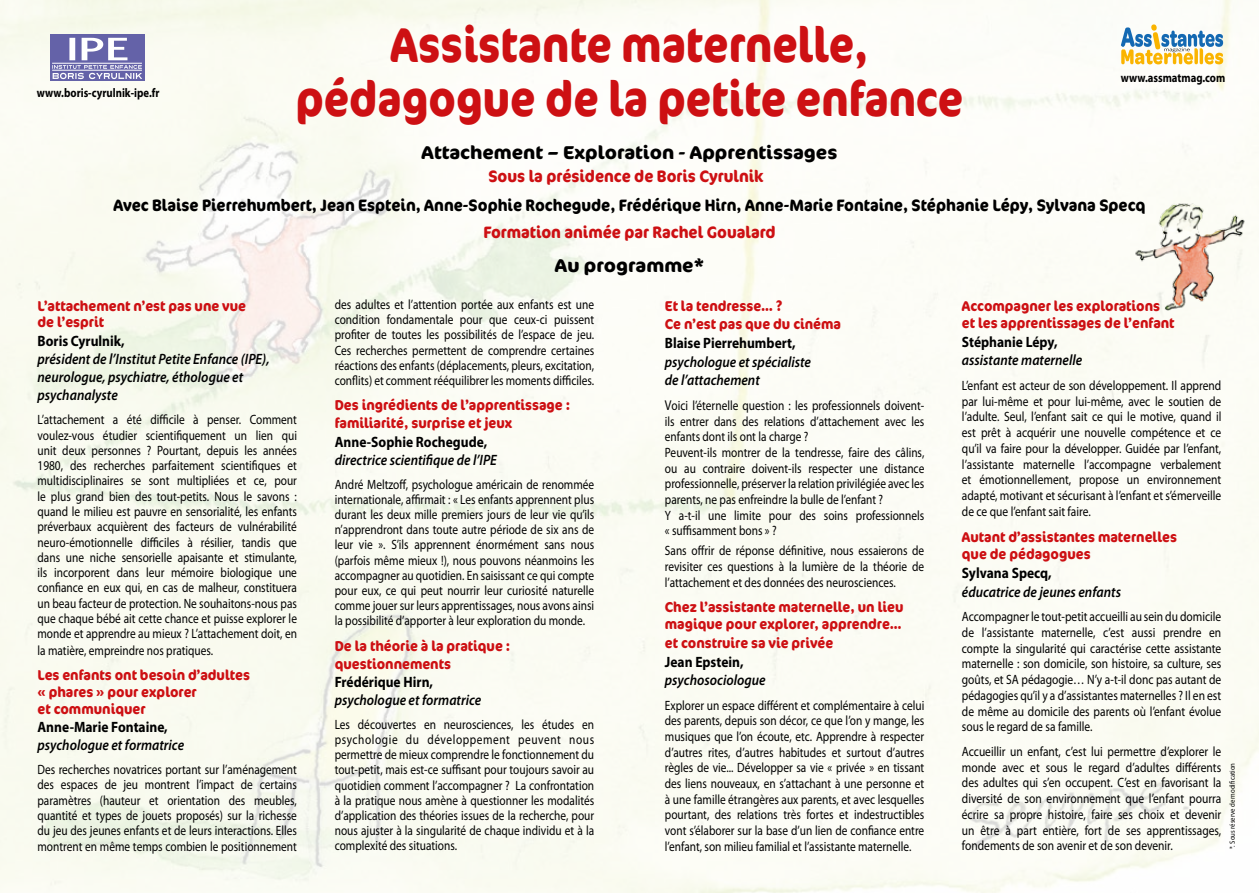
<style>
.page{position:relative;width:1259px;height:893px;background:#fff}
.page>*{position:absolute;margin:0;border:0;box-sizing:border-box;transform-origin:0 0}
.t1{font:700 48.75px/53.7px "Cocon Pro";color:#cd1013;text-align:center;scale:.85 1}
.t2{font:700 18.6px "Cocon Pro";color:#000}
.t3{font:700 16.5px "Cocon Pro";color:#000;scale:.9 1}
.t4{font:700 16.5px "Cocon Pro";color:#cd1013;scale:.9 1}
.t5{font:italic 600 15px/18.3px "Myriad Pro";color:#000;scale:.9 1}
.t6{font:700 15px "Myriad Pro";color:#000;scale:.9 1}
.t7{font:700 14.25px/16.8px "Cocon Pro";color:#cd1013;scale:.9 1}
.t8{font:13.5px/15.1px "Myriad Pro";color:#000;text-align:justify;scale:.84 1}
.t9{font:13.5px/15.8px "Myriad Pro";color:#000;text-align:justify;scale:.85 1}
.t10{font:700 12.6px "Myriad Pro";color:#000;scale:.85 1}
.t11{font:7.5px "Myriad Pro";color:#000;scale:.9 1}
.s1{font-size:14.25px}
</style>
<div class="page">
<img style="left:0;top:0;width:1259px;height:893px">
<svg style="left:1120px;top:24px;width:103px;height:40px"></svg>
<div style="left:50px;top:35px;width:94px;height:46px;background:#6462a8"></div>
<svg style="left:52px;top:38px;width:90px;height:41px"></svg>
<hr style="left:52px;top:63px;width:90px;height:1px;background:#fff">
<hr style="left:52px;top:70px;width:90px;height:1px;background:#fff">
<img style="left:1120px;top:182px;width:139px;height:141px">
<p class="t10" style="left:37px;top:84px;width:146px">www.boris-cyrulnik-ipe.fr</p>
<h1 class="t1" style="left:296px;top:17px;width:787px">Assistante maternelle, pédagogue de la petite enfance</h1>
<h2 class="t2" style="left:421px;top:140px;width:417px">Attachement – Exploration - Apprentissages</h2>
<p class="t4" style="left:488px;top:165px;width:307px">Sous la présidence de Boris Cyrulnik</p>
<p class="t10" style="left:1120px;top:69px;width:125px">www.assmatmag.com</p>
<p class="t3" style="left:113px;top:194px;width:1148px">Avec Blaise Pierrehumbert, Jean Esptein, Anne-Sophie Rochegude, Frédérique Hirn, Anne-Marie Fontaine, Stéphanie Lépy, Sylvana Specq</p>
<p class="t4" style="left:483px;top:220px;width:326px">Formation animée par Rachel Goualard</p>
<p class="t7" style="left:38px;top:297px;width:233px">L’attachement n’est pas une vue de l’esprit</p>
<p class="t6" style="left:38px;top:331px;width:98px">Boris Cyrulnik,</p>
<p class="t5" style="left:38px;top:349px;width:259px">président de l’Institut Petite Enfance (IPE), neurologue, psychiatre, éthologue et psychanalyste</p>
<p class="t8" style="left:38px;top:412px;width:310px">L’attachement a été difficile à penser. Comment voulez-vous étudier scientifiquement un lien qui unit deux personnes ? Pourtant, depuis les années 1980, des recherches parfaitement scientifiques et multidisciplinaires se sont multipliées et ce, pour le plus grand bien des tout-petits. Nous le savons : quand le milieu est pauvre en sensorialité, les enfants préverbaux acquièrent des facteurs de vulnérabilité neuro-émotionnelle difficiles à résilier, tandis que dans une niche sensorielle apaisante et stimulante, ils incorporent dans leur mémoire biologique une confiance en eux qui, en cas de malheur, constituera un beau facteur de protection. Ne souhaitons-nous pas que chaque bébé ait cette chance et puisse explorer le monde et apprendre au mieux ? L’attachement doit, en</p>
<p class="t8" style="left:38px;top:643px;width:211px">la matière, empreindre nos pratiques.</p>
<p class="t7" style="left:38px;top:666px;width:237px">Les enfants ont besoin d’adultes « phares » pour explorer<br>et communiquer</p>
<p class="t6" style="left:38px;top:717px;width:146px">Anne-Marie Fontaine,</p>
<p class="t5" style="left:38px;top:736px;width:164px">psychologue et formatrice</p>
<p class="t8" style="left:38px;top:762px;width:310px">Des recherches novatrices portant sur l’aménagement des espaces de jeu montrent l’impact de certains paramètres (hauteur et orientation des meubles, quantité et types de jouets proposés) sur la richesse du jeu des jeunes enfants et de leurs interactions. Elles montrent en même temps combien le positionnement</p>
<h2 class="t2" style="left:555px;top:253px;width:150px">Au programme*</h2>
<p class="t8" style="left:335px;top:297px;width:310px">des adultes et l’attention portée aux enfants est une condition fondamentale pour que ceux-ci puissent profiter de toutes les possibilités de l’espace de jeu.<br>Ces recherches permettent de comprendre certaines réactions des enfants (déplacements, pleurs, excitation, conflits) et comment rééquilibrer les moments difficiles.</p>
<p class="t7" style="left:335px;top:396px;width:263px;line-height:18.1px">Des ingrédients de l’apprentissage : familiarité, surprise et jeux</p>
<p class="t6" style="left:335px;top:432px;width:171px">Anne-Sophie Rochegude,</p>
<p class="t5" style="left:335px;top:450px;width:182px">directrice scientifique de l’IPE</p>
<p class="t8" style="left:335px;top:476px;width:310px">André Meltzoff, psychologue américain de renommée internationale, affirmait : « Les enfants apprennent plus durant les deux mille premiers jours de leur vie qu’ils n’apprendront dans toute autre période de six ans de leur vie ». S’ils apprennent énormément sans nous (parfois même mieux !), nous pouvons néanmoins les accompagner au quotidien. En saisissant ce qui compte pour eux, ce qui peut nourrir leur curiosité naturelle comme jouer sur leurs apprentissages, nous avons ainsi la possibilité d’apporter à leur exploration du monde.</p>
<p class="t7" style="left:335px;top:636px;width:196px;line-height:18.1px">De la théorie à la pratique : questionnements</p>
<p class="t6" style="left:335px;top:672px;width:111px">Frédérique Hirn,</p>
<p class="t5" style="left:335px;top:691px;width:164px">psychologue et formatrice</p>
<p class="t8" style="left:335px;top:716px;width:310px">Les découvertes en neurosciences, les études en psychologie du développement peuvent nous permettre de mieux comprendre le fonctionnement du tout-petit, mais est-ce suffisant pour toujours savoir au quotidien comment l’accompagner ? La confrontation à la pratique nous amène à questionner les modalités d’application des théories issues de la recherche, pour nous ajuster à la singularité de chaque individu et à la complexité des situations.</p>
<p class="t7" style="left:665px;top:296px;width:197px;line-height:18.6px">Et la tendresse… ?<br>Ce n’est pas que du cinéma</p>
<p class="t6" style="left:665px;top:333px;width:147px">Blaise Pierrehumbert,</p>
<p class="t5" style="left:665px;top:352px;width:164px">psychologue et spécialiste de l’attachement</p>
<p class="t8" style="left:665px;top:398px;width:310px;line-height:15.6px;text-align:left"><span class="s1">V</span>oici l’éternelle question : les professionnels doivent&shy;ils entrer dans des relations d’attachement avec les enfants dont ils ont la charge ?<br>Peuvent-ils montrer de la tendresse, faire des câlins, ou au contraire doivent-ils respecter une distance professionnelle, préserver la relation privilégiée avec les parents, ne pas enfreindre la bulle de l’enfant ?<br>Y a-t-il une limite pour des soins professionnels « suffisamment bons » ?</p>
<p class="t8" style="left:665px;top:543px;width:310px;line-height:15.6px">Sans offrir de réponse définitive, nous essaierons de revisiter ces questions à la lumière de la théorie de l’attachement et des données des neurosciences.</p>
<p class="t7" style="left:665px;top:598px;width:267px">Chez l’assistante maternelle, un lieu magique pour explorer, apprendre…</p>
<p class="t7" style="left:665px;top:634px;width:189px">et construire sa vie privée</p>
<p class="t6" style="left:665px;top:652px;width:89px">Jean Epstein,</p>
<p class="t5" style="left:665px;top:671px;width:113px">psychosociologue</p>
<p class="t8" style="left:665px;top:697px;width:310px;line-height:15.6px">Explorer un espace différent et complémentaire à celui des parents, depuis son décor, ce que l’on y mange, les musiques que l’on écoute, etc. Apprendre à respecter d’autres rites, d’autres habitudes et surtout d’autres règles de vie... Développer sa vie « privée » en tissant des liens nouveaux, en s’attachant à une personne et à une famille étrangères aux parents, et avec lesquelles pourtant, des relations très fortes et indestructibles vont s’élaborer sur la base d’un lien de confiance entre l’enfant, son milieu familial et l’assistante maternelle.</p>
<p class="t7" style="left:962px;top:297px;width:238px;line-height:17.2px">Accompagner les explorations et les apprentissages de l’enfant</p>
<p class="t6" style="left:962px;top:332px;width:108px">Stéphanie Lépy,</p>
<p class="t5" style="left:962px;top:351px;width:135px">assistante maternelle</p>
<p class="t9" style="left:962px;top:377px;width:307px">L’enfant est acteur de son développement. Il apprend par lui-même et pour lui-même, avec le soutien de l’adulte. Seul, l’enfant sait ce qui le motive, quand il est prêt à acquérir une nouvelle compétence et ce qu’il va faire pour la développer. Guidée par l’enfant, l’assistante maternelle l’accompagne verbalement et émotionnellement, propose un environnement adapté, motivant et sécurisant à l’enfant et s’émerveille de ce que l’enfant sait faire.</p>
<p class="t7" style="left:962px;top:528px;width:240px;line-height:17.2px">Autant d’assistantes maternelles que de pédagogues</p>
<p class="t6" style="left:962px;top:563px;width:101px">Sylvana Specq,</p>
<p class="t5" style="left:962px;top:582px;width:178px">éducatrice de jeunes enfants</p>
<p class="t9" style="left:962px;top:608px;width:307px">Accompagner le tout-petit accueilli au sein du domicile de l’assistante maternelle, c’est aussi prendre en compte la singularité qui caractérise cette assistante maternelle : son domicile, son histoire, sa culture, ses goûts, et SA pédagogie… N’y a-t-il donc pas autant de pédagogies qu’il y a d’assistantes maternelles ? Il en est de même au domicile des parents où l’enfant évolue sous le regard de sa famille.</p>
<p class="t9" style="left:962px;top:743px;width:307px">Accueillir un enfant, c’est lui permettre d’explorer le monde avec et sous le regard d’adultes différents des adultes qui s’en occupent. C’est en favorisant la diversité de son environnement que l’enfant pourra écrire sa propre histoire, faire ses choix et devenir un être à part entière, fort de ses apprentissages, fondements de son avenir et de son devenir.</p>
<p class="t11" style="left:1227px;top:849px;width:97px;rotate:-90deg">*. Sous réserve de modification</p>
</div>
